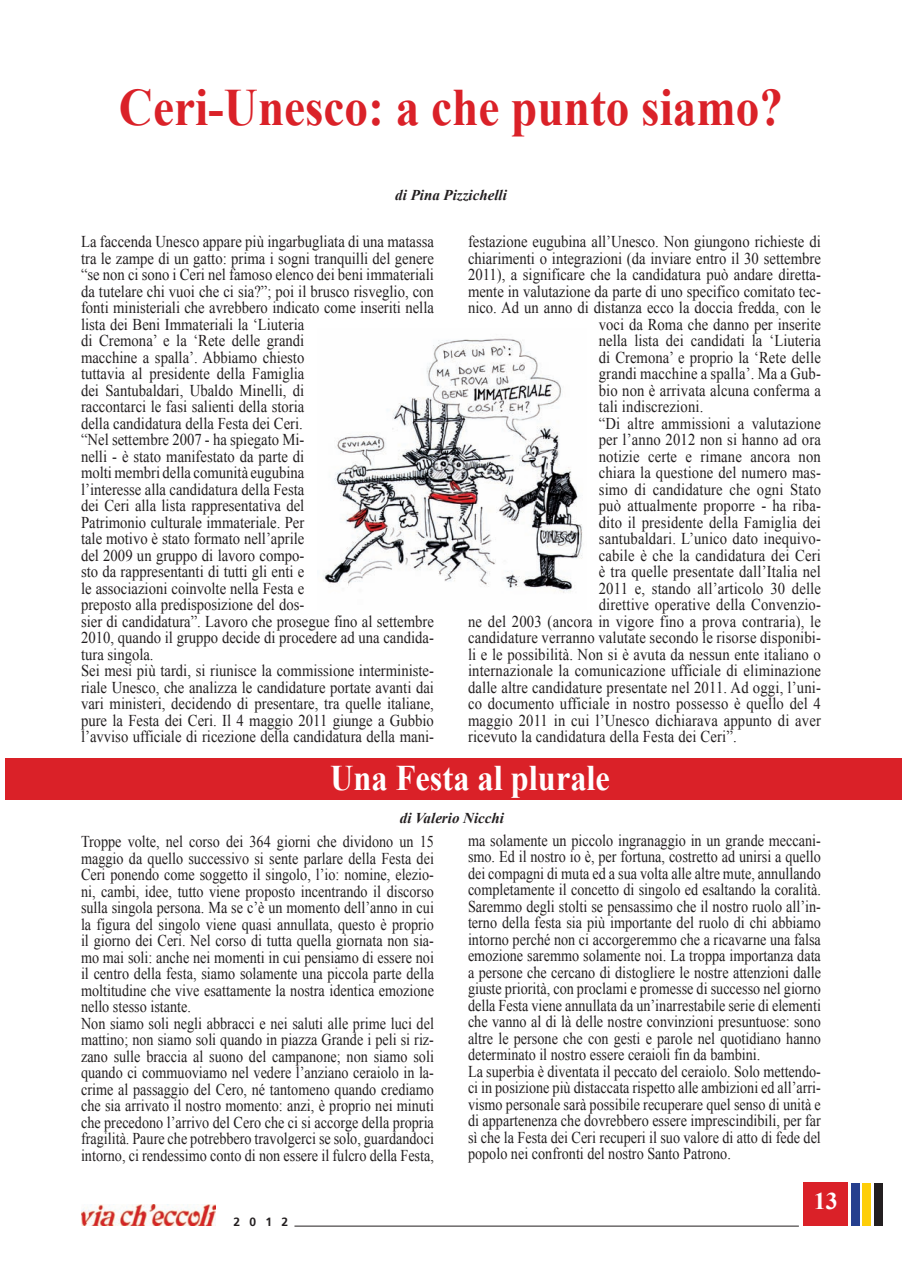
<style>
.page{position:relative;width:902px;height:1272px;background:#fff}
.page>*{position:absolute;margin:0;border:0;box-sizing:border-box;transform-origin:0 0}
.t1{font:700 52.5px "Times New Roman";color:#da2128;scale:.9 1}
.t2{font:700 36px "Times New Roman";color:#fff;scale:.9 1}
.t3{font:700 24px "Times New Roman";color:#fff}
.t4{font:16.5px/16.5px "Times New Roman";color:#231f20;scale:.89 1}
.t5{font:16.5px/16.5px "Times New Roman";color:#231f20;scale:.86 1}
.t6{font:italic 700 15px "Times New Roman";color:#231f20}
.t7{font:700 12px "Frutiger";color:#231f20}
</style>
<div class="page">
<img style="left:81px;top:1205px;width:134px;height:21px">
<hr style="left:294px;top:1226px;width:505px;height:1px;background:#231f20">
<div style="left:803px;top:1183px;width:45px;height:43px;background:#da2128"></div>
<div style="left:851px;top:1183px;width:9px;height:42px;background:#253f8e"></div>
<div style="left:863px;top:1183px;width:8px;height:42px;background:#fece08"></div>
<div style="left:874px;top:1183px;width:9px;height:42px;background:#231f20"></div>
<img style="left:323px;top:338px;width:260px;height:255px">
<div style="left:5px;top:758px;width:897px;height:42px;background:#da2128"></div>
<h1 class="t1" style="left:119px;top:71px;width:739px">Ceri-Unesco: a che punto siamo?</h1>
<p class="t6" style="left:395px;top:184px;width:113px">di Pina Pizzichelli</p>
<p class="t4" style="left:81px;top:233px;width:398px">La faccenda Unesco appare più ingarbugliata di una matassa tra le zampe di un gatto: prima i sogni tranquilli del genere “se non ci sono i Ceri nel famoso elenco dei beni immateriali da tutelare chi vuoi che ci sia?”; poi il brusco risveglio, con fonti ministeriali che avrebbero indicato come inseriti nella lista dei Beni Immateriali la ‘Liuteria<br>di Cremona’ e la ‘Rete delle grandi<br>macchine a spalla’. Abbiamo chiesto<br>tuttavia al presidente della Famiglia<br>dei Santubaldari, Ubaldo Minelli, di<br>raccontarci le fasi salienti della storia<br>della candidatura della Festa dei Ceri.<br>“Nel settembre 2007 - ha spiegato Mi-<br>nelli - è stato manifestato da parte di<br>molti membri della comunità eugubina<br>l’interesse alla candidatura della Festa<br>dei Ceri alla lista rappresentativa del<br>Patrimonio culturale immateriale. Per<br>tale motivo è stato formato nell’aprile<br>del 2009 un gruppo di lavoro compo-<br>sto da rappresentanti di tutti gli enti e<br>le associazioni coinvolte nella Festa e<br>preposto alla predisposizione del dos-<br>sier di candidatura”. Lavoro che prosegue fino al settembre 2010, quando il gruppo decide di procedere ad una candida&shy;tura singola.<br>Sei mesi più tardi, si riunisce la commissione interministe&shy;riale Unesco, che analizza le candidature portate avanti dai vari ministeri, decidendo di presentare, tra quelle italiane, pure la Festa dei Ceri. Il 4 maggio 2011 giunge a Gubbio l’avviso ufficiale di ricezione della candidatura della mani-</p>
<p class="t4" style="left:468px;top:233px;width:398px">festazione eugubina all’Unesco. Non giungono richieste di</p>
<p class="t4" style="left:468px;top:250px;width:398px">chiarimenti o integrazioni (da inviare entro il 30 settembre</p>
<p class="t4" style="left:468px;top:266px;width:398px">2011), a significare che la candidatura può andare diretta-</p>
<p class="t4" style="left:468px;top:283px;width:398px">mente in valutazione da parte di uno specifico comitato tec-</p>
<p class="t4" style="left:468px;top:299px;width:398px">nico. Ad un anno di distanza ecco la doccia fredda, con le</p>
<p class="t4" style="left:599px;top:316px;width:251px">voci da Roma che danno per inserite</p>
<p class="t4" style="left:599px;top:332px;width:251px">nella lista dei candidati la ‘Liuteria</p>
<p class="t4" style="left:599px;top:349px;width:251px">di Cremona’ e proprio la ‘Rete delle</p>
<p class="t4" style="left:599px;top:365px;width:251px">grandi macchine a spalla’. Ma a Gub-</p>
<p class="t4" style="left:599px;top:382px;width:251px">bio non è arrivata alcuna conferma a</p>
<p class="t4" style="left:599px;top:398px;width:119px">tali indiscrezioni.</p>
<p class="t4" style="left:599px;top:415px;width:251px">“Di altre ammissioni a valutazione</p>
<p class="t4" style="left:599px;top:431px;width:251px">per l’anno 2012 non si hanno ad ora</p>
<p class="t4" style="left:599px;top:448px;width:251px">notizie certe e rimane ancora non</p>
<p class="t4" style="left:599px;top:464px;width:251px">chiara la questione del numero mas-</p>
<p class="t4" style="left:599px;top:481px;width:251px">simo di candidature che ogni Stato</p>
<p class="t4" style="left:599px;top:497px;width:251px">può attualmente proporre - ha riba-</p>
<p class="t4" style="left:599px;top:514px;width:251px">dito il presidente della Famiglia dei</p>
<p class="t4" style="left:599px;top:530px;width:251px">santubaldari. L’unico dato inequivo-</p>
<p class="t4" style="left:599px;top:547px;width:251px">cabile è che la candidatura dei Ceri</p>
<p class="t4" style="left:599px;top:563px;width:251px">è tra quelle presentate dall’Italia nel</p>
<p class="t4" style="left:599px;top:580px;width:251px">2011 e, stando all’articolo 30 delle</p>
<p class="t4" style="left:599px;top:596px;width:251px">direttive operative della Convenzio-</p>
<p class="t4" style="left:468px;top:613px;width:398px">ne del 2003 (ancora in vigore fino a prova contraria), le</p>
<p class="t4" style="left:468px;top:629px;width:398px">candidature verranno valutate secondo le risorse disponibi-</p>
<p class="t4" style="left:468px;top:646px;width:398px">li e le possibilità. Non si è avuta da nessun ente italiano o</p>
<p class="t4" style="left:468px;top:662px;width:398px">internazionale la comunicazione ufficiale di eliminazione</p>
<p class="t4" style="left:468px;top:679px;width:398px">dalle altre candidature presentate nel 2011. Ad oggi, l’uni-</p>
<p class="t4" style="left:468px;top:695px;width:398px">co documento ufficiale in nostro possesso è quello del 4</p>
<p class="t4" style="left:468px;top:712px;width:398px">maggio 2011 in cui l’Unesco dichiarava appunto di aver</p>
<p class="t4" style="left:468px;top:728px;width:304px">ricevuto la candidatura della Festa dei Ceri”.</p>
<h2 class="t2" style="left:330px;top:753px;width:313px">Una Festa al plurale</h2>
<p class="t6" style="left:400px;top:808px;width:106px">di Valerio Nicchi</p>
<p class="t5" style="left:81px;top:833px;width:412px">Troppe volte, nel corso dei 364 giorni che dividono un 15 maggio da quello successivo si sente parlare della Festa dei Ceri ponendo come soggetto il singolo, l’io: nomine, elezio&shy;ni, cambi, idee, tutto viene proposto incentrando il discorso sulla singola persona. Ma se c’è un momento dell’anno in cui la figura del singolo viene quasi annullata, questo è proprio il giorno dei Ceri. Nel corso di tutta quella giornata non sia&shy;mo mai soli: anche nei momenti in cui pensiamo di essere noi il centro della festa, siamo solamente una piccola parte della moltitudine che vive esattamente la nostra identica emozione nello stesso istante.<br>Non siamo soli negli abbracci e nei saluti alle prime luci del mattino; non siamo soli quando in piazza Grande i peli si riz&shy;zano sulle braccia al suono del campanone; non siamo soli quando ci commuoviamo nel vedere l’anziano ceraiolo in la&shy;crime al passaggio del Cero, né tantomeno quando crediamo che sia arrivato il nostro momento: anzi, è proprio nei minuti che precedono l’arrivo del Cero che ci si accorge della propria fragilità. Paure che potrebbero travolgerci se solo, guardandoci intorno, ci rendessimo conto di non essere il fulcro della Festa,</p>
<p class="t5" style="left:468px;top:832px;width:412px">ma solamente un piccolo ingranaggio in un grande meccani&shy;smo. Ed il nostro io è, per fortuna, costretto ad unirsi a quello dei compagni di muta ed a sua volta alle altre mute, annullando completamente il concetto di singolo ed esaltando la coralità.<br>Saremmo degli stolti se pensassimo che il nostro ruolo all’in&shy;terno della festa sia più importante del ruolo di chi abbiamo intorno perché non ci accorgeremmo che a ricavarne una falsa emozione saremmo solamente noi. La troppa importanza data a persone che cercano di distogliere le nostre attenzioni dalle giuste priorità, con proclami e promesse di successo nel giorno della Festa viene annullata da un’inarrestabile serie di elementi che vanno al di là delle nostre convinzioni presuntuose: sono altre le persone che con gesti e parole nel quotidiano hanno determinato il nostro essere ceraioli fin da bambini.<br>La superbia è diventata il peccato del ceraiolo. Solo mettendo&shy;ci in posizione più distaccata rispetto alle ambizioni ed all’arri&shy;vismo personale sarà possibile recuperare quel senso di unità e di appartenenza che dovrebbero essere imprescindibili, per far sì che la Festa dei Ceri recuperi il suo valore di atto di fede del popolo nei confronti del nostro Santo Patrono.</p>
<p class="t7" style="left:233px;top:1215px;width:56px">2012</p>
<h3 class="t3" style="left:814px;top:1184px;width:24px">13</h3>
</div>
